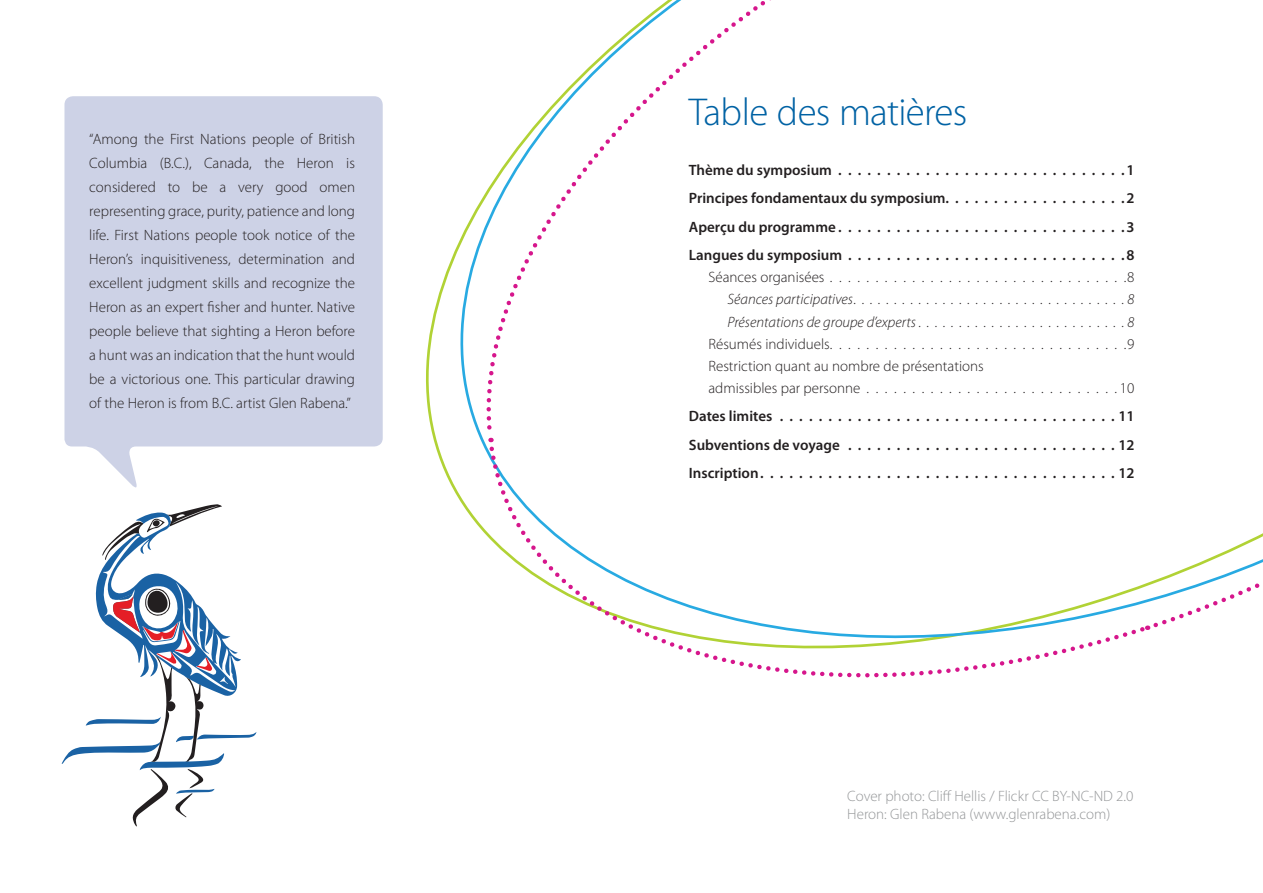
<style>
.page{position:relative;width:1263px;height:893px;background:#fff}
.page>*{position:absolute;margin:0;border:0;box-sizing:border-box;transform-origin:0 0}
.t1{font:300 39px "Myriad Pro";letter-spacing:-.015em;color:#0062a4}
.t2{font:300 15px/24px "Myriad Pro";color:#231f20}
.t3{font:600 15px/28.2px "Myriad Pro";color:#231f20;text-align:justify}
.t4{font:italic 300 15px/22.2px "Myriad Pro";color:#231f20}
.t5{font:300 15px/18px "Myriad Pro";color:#949698}
</style>
<div class="page">
<svg style="left:1150px;top:533px;width:113px;height:96px"></svg>
<svg style="left:468px;top:0;width:303px;height:440px"></svg>
<svg style="left:487px;top:446px;width:661px;height:232px"></svg>
<svg style="left:62px;top:504px;width:194px;height:323px"></svg>
<svg style="left:64px;top:96px;width:319px;height:392px;background:#d2d6e8"></svg>
<p class="t2" style="left:89px;top:126px;width:267px;text-align:justify">“Among the First Nations people of British Columbia (B.C.), Canada, the Heron is considered to be a very good omen representing grace, purity, patience and long life. First Nations people took notice of the Heron’s inquisitiveness, determination and excellent judgment skills and recognize the Heron as an expert fisher and hunter. Native people believe that sighting a Heron before a hunt was an indication that the hunt would be a victorious one. This particular drawing of the Heron is from B.C. artist Glen Rabena.”</p>
<h1 class="t1" style="left:689px;top:89px;width:280px">Table des matières</h1>
<p class="t3" style="left:689px;top:155px;width:145px">Thème du symposium</p>
<p class="t3" style="left:689px;top:155px;width:447px;text-indent:437px">1<br>Principes fondamentaux du symposium . . . . . . . . . . . . . . . . . . 2<br>Aperçu du programme . . . . . . . . . . . . . . . . . . . . . . . . . . . . . 3<br>Langues du symposium</p>
<p class="t3" style="left:1126px;top:240px;width:10px">8</p>
<p class="t2" style="left:708px;top:265px;width:118px">Séances organisées</p>
<p class="t2" style="left:1127px;top:265px;width:9px">8</p>
<p class="t4" style="left:727px;top:288px;width:408px">Séances participatives . . . . . . . . . . . . . . . . . . . . . . . . . . . . . . . . . . 8<br>Présentations de groupe d’experts ..........................</p>
<p class="t4" style="left:1127px;top:310px;width:8px">8</p>
<p class="t2" style="left:708px;top:332px;width:428px;line-height:22.2px">Résumés individuels . . . . . . . . . . . . . . . . . . . . . . . . . . . . . . . . 9<br>Restriction quant au nombre de présentations<br>admissibles par personne</p>
<p class="t2" style="left:1120px;top:376px;width:16px">10</p>
<p class="t3" style="left:689px;top:402px;width:85px">Dates limites</p>
<p class="t3" style="left:1118px;top:402px;width:18px">11</p>
<p class="t3" style="left:689px;top:430px;width:152px">Subventions de voyage</p>
<p class="t3" style="left:689px;top:430px;width:447px;text-align:right">12<br>Inscription . . . . . . . . . . . . . . . . . . . . . . . . . . . . . . . . . . . . . 12</p>
<p class="t5" style="left:847px;top:787px;width:288px">Cover photo: Cliff Hellis / Flickr CC BY-NC-ND 2.0<br>Heron: Glen Rabena (www.glenrabena.com)</p>
</div>
